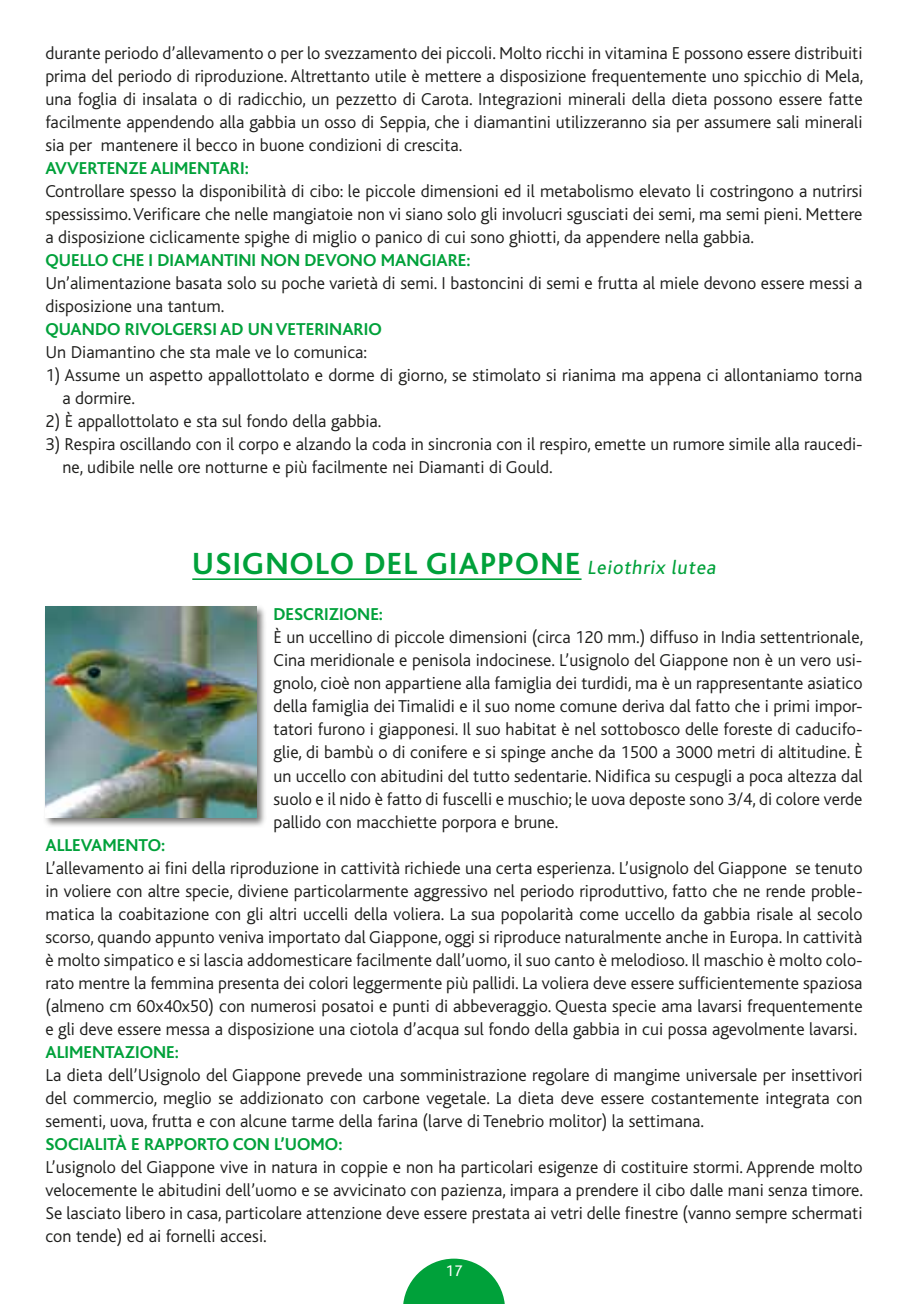
<style>
.page{position:relative;width:908px;height:1304px;background:#fff}
.page>*{position:absolute;margin:0;border:0;box-sizing:border-box;transform-origin:0 0}
.t1{font:700 32px "Bliss";letter-spacing:.04em;color:#00a13a}
.t2{font:300 18px/23px "Bliss";color:#1d1d1b;text-align:justify}
.t3{font:700 18px "Bliss";color:#00a13a}
.t4{font:700 18px "Bliss";letter-spacing:.08em;color:#00a13a}
.t5{font:16px "Bliss";color:#fff}
.s1{font-weight:400;font-size:20px}
</style>
<div class="page">
<svg style="left:403px;top:1259px;width:102px;height:45px"></svg>
<div style="left:43px;top:604px;width:223px;height:224px;background:#1d1d1b;opacity:.6"></div>
<img style="left:45px;top:607px;width:211px;height:211px">
<hr style="left:192px;top:578px;width:389px;height:2px;background:#00a13a">
<p class="t2" style="left:45px;top:42px;width:819px">durante periodo d’allevamento o per lo svezzamento dei piccoli. Molto ricchi in vitamina E possono essere distribuiti prima del periodo di riproduzione. Altrettanto utile è mettere a disposizione frequentemente uno spicchio di Mela, una foglia di insalata o di radicchio, un pezzetto di Carota. Integrazioni minerali della dieta possono essere fatte facilmente appendendo alla gabbia un osso di Seppia, che i diamantini utilizzeranno sia per assumere sali minerali sia per mantenere il becco in buone condizioni di crescita.</p>
<p class="t3" style="left:45px;top:159px;width:44px">AVVERTENZE</p>
<p class="t3" style="left:150px;top:159px;width:30px">ALIMENTARI</p>
<p class="t3" style="left:244px;top:159px;width:6px">:</p>
<p class="t2" style="left:45px;top:180px;width:818px">Controllare spesso la disponibilità di cibo: le piccole dimensioni ed il metabolismo elevato li costringono a nutrirsi spessissimo. Verificare che nelle mangiatoie non vi siano solo gli involucri sgusciati dei semi, ma semi pieni. Mettere a disposizione ciclicamente spighe di miglio o panico di cui sono ghiotti, da appendere nella gabbia.</p>
<p class="t4" style="left:45px;top:251px;width:135px">QUELLO CHE I DIAMANTINI</p>
<p class="t3" style="left:260px;top:251px;width:90px">NON DEVONO</p>
<p class="t3" style="left:380px;top:251px;width:14px">MAN</p>
<p class="t3" style="left:419px;top:251px;width:22px">GIARE</p>
<p class="t3" style="left:466px;top:251px;width:6px">:</p>
<p class="t2" style="left:45px;top:272px;width:818px">Un’alimentazione basata solo su poche varietà di semi. I bastoncini di semi e frutta al miele devono essere messi a disposizione una tantum.</p>
<p class="t3" style="left:45px;top:320px;width:338px">QUANDO RIVOLG ERSI AD UN VETERINARIO</p>
<p class="t2" style="left:45px;top:341px;width:323px">Un Diamantino che sta male ve lo comunica:</p>
<p class="t2" style="left:62px;top:364px;width:801px;text-indent:-17px">1) Assume un aspetto appallottolato e dorme di giorno, se stimolato si rianima ma appena ci allontaniamo torna a dormire.</p>
<p class="t2" style="left:45px;top:410px;width:337px">2) È appallottolato e sta sul fondo della gabbia.</p>
<p class="t2" style="left:62px;top:433px;width:801px;text-indent:-17px">3) Respira oscillando con il corpo e alzando la coda in sincronia con il respiro, emette un rumore simile alla raucedi&shy;ne, udibile nelle ore notturne e più facilmente nei Diamanti di Gould.</p>
<h1 class="t1" style="left:192px;top:547px;width:527px">USIGNOLO DEL GIAPPONE <span class="s1">Leiothrix lutea</span></h1>
<p class="t3" style="left:273px;top:605px;width:23px">DESCRIZIONE</p>
<p class="t3" style="left:379px;top:605px;width:6px">:</p>
<p class="t2" style="left:273px;top:626px;width:591px">È un uccellino di piccole dimensioni (circa 120 mm.) diffuso in India settentrionale, Cina meridionale e penisola indocinese. L’usignolo del Giappone non è un vero usi&shy;gnolo, cioè non appartiene alla famiglia dei turdidi, ma è un rappresentante asiatico della famiglia dei Timalidi e il suo nome comune deriva dal fatto che i primi impor&shy;tatori furono i giapponesi. Il suo habitat è nel sottobosco delle foreste di caducifo&shy;glie, di bambù o di conifere e si spinge anche da 1500 a 3000 metri di altitudine. È un uccello con abitudini del tutto sedentarie. Nidifica su cespugli a poca altezza dal suolo e il nido è fatto di fuscelli e muschio; le uova deposte sono 3/4, di colore verde pallido con macchiette porpora e brune.</p>
<p class="t3" style="left:45px;top:835px;width:59px">ALLEVAMENTO</p>
<p class="t3" style="left:161px;top:835px;width:6px">:</p>
<p class="t2" style="left:45px;top:856px;width:818px">L’allevamento ai fini della riproduzione in cattività richiede una certa esperienza. L’usignolo del Giappone se tenuto in voliere con altre specie, diviene particolarmente aggressivo nel periodo riproduttivo, fatto che ne rende proble&shy;matica la coabitazione con gli altri uccelli della voliera. La sua popolarità come uccello da gabbia risale al secolo scorso, quando appunto veniva importato dal Giappone, oggi si riproduce naturalmente anche in Europa. In cattività è molto simpatico e si lascia addomesticare facilmente dall’uomo, il suo canto è melodioso. Il maschio è molto colo&shy;rato mentre la femmina presenta dei colori leggermente più pallidi. La voliera deve essere sufficientemente spaziosa (almeno cm 60x40x50) con numerosi posatoi e punti di abbeveraggio. Questa specie ama lavarsi frequentemente e gli deve essere messa a disposizione una ciotola d’acqua sul fondo della gabbia in cui possa agevolmente lavarsi.</p>
<p class="t3" style="left:45px;top:1042px;width:30px">ALIMENTAZIONE</p>
<p class="t3" style="left:175px;top:1042px;width:6px">:</p>
<p class="t2" style="left:45px;top:1063px;width:818px">La dieta dell’Usignolo del Giappone prevede una somministrazione regolare di mangime universale per insettivori del commercio, meglio se addizionato con carbone vegetale. La dieta deve essere costantemente integrata con sementi, uova, frutta e con alcune tarme della farina (larve di Tenebrio molitor) la settimana.</p>
<p class="t3" style="left:45px;top:1134px;width:20px">SOCIA</p>
<p class="t3" style="left:95px;top:1134px;width:101px">LITÀ ERAPPORTO</p>
<p class="t3" style="left:233px;top:1134px;width:13px">CON</p>
<p class="t3" style="left:274px;top:1134px;width:25px">L’UOMO</p>
<p class="t3" style="left:338px;top:1134px;width:6px">:</p>
<p class="t2" style="left:45px;top:1155px;width:818px">L’usignolo del Giappone vive in natura in coppie e non ha particolari esigenze di costituire stormi. Apprende molto velocemente le abitudini dell’uomo e se avvicinato con pazienza, impara a prendere il cibo dalle mani senza timore.<br>Se lasciato libero in casa, particolare attenzione deve essere prestata ai vetri delle finestre (vanno sempre schermati con tende) ed ai fornelli accesi.</p>
<p class="t5" style="left:445px;top:1262px;width:18px">17</p>
</div>
